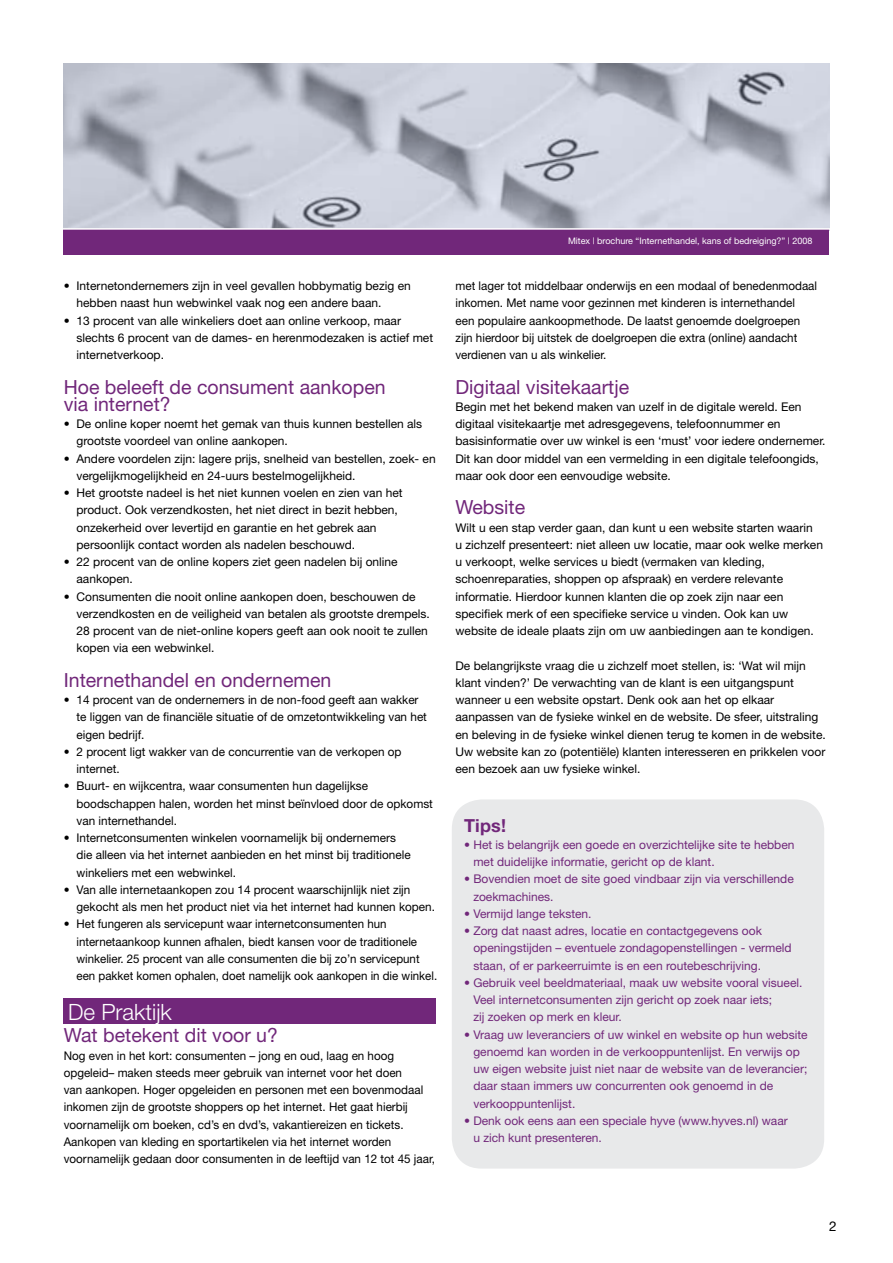
<style>
.page{position:relative;width:893px;height:1263px;background:#fff}
.page>*{position:absolute;margin:0;border:0;box-sizing:border-box;transform-origin:0 0}
.t1{font:300 22.5px "Helvetica Neue";color:#fff}
.t2{font:19.5px/17.2px "Helvetica Neue";color:#71277a}
.t3{font:700 18px "Helvetica Neue";color:#71277a}
.t4{font:13.5px "Helvetica Neue";color:#000}
.t5{font:12px/17.2px "Helvetica Neue";color:#000}
.t6{font:12px/17.2px "Helvetica Neue";color:#71277a}
.t7{font:9px "Helvetica Neue";color:#fff}
</style>
<div class="page">
<div style="left:452px;top:799px;width:372px;height:369px;background:#e8e9ea;border-radius:30px"></div>
<div style="left:64px;top:999px;width:372px;height:25px;background:#71277a"></div>
<img style="left:64px;top:64px;width:765px;height:164px">
<div style="left:64px;top:229px;width:765px;height:25px;background:#71277a"></div>
<hr style="left:50px;top:228px;width:792px;height:2px;background:#fff">
<p class="t5" style="left:77px;top:277px;width:336px;text-indent:-13px">• Internetondernemers zijn in veel gevallen hobbymatig bezig en hebben naast hun webwinkel vaak nog een andere baan.</p>
<p class="t5" style="left:77px;top:312px;width:358px;text-indent:-13px">• 13 procent van alle winkeliers doet aan online verkoop, maar slechts 6 procent van de dames- en herenmodezaken is actief met internetverkoop.</p>
<h2 class="t2" style="left:64px;top:378px;width:323px">Hoe beleeft de consument aankopen via internet?</h2>
<p class="t5" style="left:77px;top:415px;width:347px;text-indent:-13px">• De online koper noemt het gemak van thuis kunnen bestellen als grootste voordeel van online aankopen.</p>
<p class="t5" style="left:77px;top:450px;width:361px;text-indent:-13px">• Andere voordelen zijn: lagere prijs, snelheid van bestellen, zoek- en vergelijkmogelijkheid en 24-uurs bestelmogelijkheid.</p>
<p class="t5" style="left:77px;top:484px;width:328px;text-indent:-13px">• Het grootste nadeel is het niet kunnen voelen en zien van het product. Ook verzendkosten, het niet direct in bezit hebben, onzekerheid over levertijd en garantie en het gebrek aan persoonlijk contact worden als nadelen beschouwd.</p>
<p class="t5" style="left:77px;top:553px;width:323px;text-indent:-13px">• 22 procent van de online kopers ziet geen nadelen bij online aankopen.</p>
<p class="t5" style="left:77px;top:587px;width:355px;text-indent:-13px">• Consumenten die nooit online aankopen doen, beschouwen de verzendkosten en de veiligheid van betalen als grootste drempels.<br>28 procent van de niet-online kopers geeft aan ook nooit te zullen kopen via een webwinkel.</p>
<h2 class="t2" style="left:64px;top:671px;width:269px">Internethandel en ondernemen</h2>
<p class="t5" style="left:77px;top:691px;width:352px;text-indent:-13px">• 14 procent van de ondernemers in de non-food geeft aan wakker te liggen van de financiële situatie of de omzetontwikkeling van het eigen bedrijf.</p>
<p class="t5" style="left:77px;top:743px;width:326px;text-indent:-13px">• 2 procent ligt wakker van de concurrentie van de verkopen op internet.</p>
<p class="t5" style="left:77px;top:777px;width:358px;text-indent:-13px">• Buurt- en wijkcentra, waar consumenten hun dagelijkse boodschappen halen, worden het minst beïnvloed door de opkomst van internethandel.</p>
<p class="t5" style="left:77px;top:829px;width:336px;text-indent:-13px">• Internetconsumenten winkelen voornamelijk bij ondernemers die alleen via het internet aanbieden en het minst bij traditionele winkeliers met een webwinkel.</p>
<p class="t5" style="left:77px;top:881px;width:360px;text-indent:-13px">• Van alle internetaankopen zou 14 procent waarschijnlijk niet zijn gekocht als men het product niet via het internet had kunnen kopen.</p>
<p class="t5" style="left:77px;top:915px;width:362px;text-indent:-13px">• Het fungeren als servicepunt waar internetconsumenten hun internetaankoop kunnen afhalen, biedt kansen voor de traditionele winkelier. 25 procent van alle consumenten die bij zo’n servicepunt een pakket komen ophalen, doet namelijk ook aankopen in die winkel.</p>
<h1 class="t1" style="left:68px;top:998px;width:105px">De Praktijk</h1>
<h2 class="t2" style="left:64px;top:1027px;width:216px">Wat betekent dit voor u?</h2>
<p class="t5" style="left:64px;top:1047px;width:373px">Nog even in het kort: consumenten – jong en oud, laag en hoog opgeleid– maken steeds meer gebruik van internet voor het doen<br>van aankopen. Hoger opgeleiden en personen met een bovenmodaal inkomen zijn de grootste shoppers op het internet. Het gaat hierbij voornamelijk om boeken, cd’s en dvd’s, vakantiereizen en tickets.<br>Aankopen van kleding en sportartikelen via het internet worden voornamelijk gedaan door consumenten in de leeftijd van 12 tot 45 jaar,</p>
<p class="t7" style="left:568px;top:236px;width:246px">Mitex | brochure “Internethandel, kans of bedreiging?” | 2008</p>
<p class="t5" style="left:455px;top:277px;width:363px">met lager tot middelbaar onderwijs en een modaal of benedenmodaal inkomen. Met name voor gezinnen met kinderen is internethandel een populaire aankoopmethode. De laatst genoemde doelgroepen zijn hierdoor bij uitstek de doelgroepen die extra (online) aandacht verdienen van u als winkelier.</p>
<h2 class="t2" style="left:455px;top:378px;width:175px">Digitaal visitekaartje</h2>
<p class="t5" style="left:455px;top:398px;width:372px">Begin met het bekend maken van uzelf in de digitale wereld. Een digitaal visitekaartje met adresgegevens, telefoonnummer en basisinformatie over uw winkel is een ‘must’ voor iedere ondernemer.<br>Dit kan door middel van een vermelding in een digitale telefoongids, maar ook door een eenvoudige website.</p>
<h2 class="t2" style="left:455px;top:499px;width:71px">Website</h2>
<p class="t5" style="left:455px;top:519px;width:369px">Wilt u een stap verder gaan, dan kunt u een website starten waarin<br>u zichzelf presenteert: niet alleen uw locatie, maar ook welke merken u verkoopt, welke services u biedt (vermaken van kleding, schoenreparaties, shoppen op afspraak) en verdere relevante informatie. Hierdoor kunnen klanten die op zoek zijn naar een specifiek merk of een specifieke service u vinden. Ook kan uw website de ideale plaats zijn om uw aanbiedingen aan te kondigen.</p>
<p class="t5" style="left:455px;top:656px;width:372px">De belangrijkste vraag die u zichzelf moet stellen, is: ‘Wat wil mijn klant vinden?’ De verwachting van de klant is een uitgangspunt wanneer u een website opstart. Denk ook aan het op elkaar aanpassen van de fysieke winkel en de website. De sfeer, uitstraling en beleving in de fysieke winkel dienen terug te komen in de website.<br>Uw website kan zo (potentiële) klanten interesseren en prikkelen voor een bezoek aan uw fysieke winkel.</p>
<h3 class="t3" style="left:464px;top:814px;width:44px">Tips!</h3>
<p class="t6" style="left:473px;top:836px;width:323px;text-indent:-9px">• Het is belangrijk een goede en overzichtelijke site te hebben met duidelijke informatie, gericht op de klant.</p>
<p class="t6" style="left:473px;top:870px;width:322px;text-indent:-9px">• Bovendien moet de site goed vindbaar zijn via verschillende zoekmachines.</p>
<p class="t6" style="left:464px;top:905px;width:129px">• Vermijd lange teksten.</p>
<p class="t6" style="left:473px;top:922px;width:320px;text-indent:-9px">• Zorg dat naast adres, locatie en contactgegevens ook openingstijden – eventuele zondagopenstellingen - vermeld staan, of er parkeerruimte is en een routebeschrijving.</p>
<p class="t6" style="left:473px;top:974px;width:331px;text-indent:-9px">• Gebruik veel beeldmateriaal, maak uw website vooral visueel.<br>Veel internetconsumenten zijn gericht op zoek naar iets;<br>zij zoeken op merk en kleur.</p>
<p class="t6" style="left:473px;top:1025px;width:336px;text-indent:-9px">• Vraag uw leveranciers of uw winkel en website op hun website genoemd kan worden in de verkooppuntenlijst. En verwijs op uw eigen website juist niet naar de website van de leverancier; daar staan immers uw concurrenten ook genoemd in de verkooppuntenlijst.</p>
<p class="t6" style="left:473px;top:1112px;width:316px;text-indent:-9px">• Denk ook eens aan een speciale hyve (www.hyves.nl) waar u zich kunt presenteren.</p>
<p class="t4" style="left:829px;top:1218px;width:9px">2</p>
</div>
